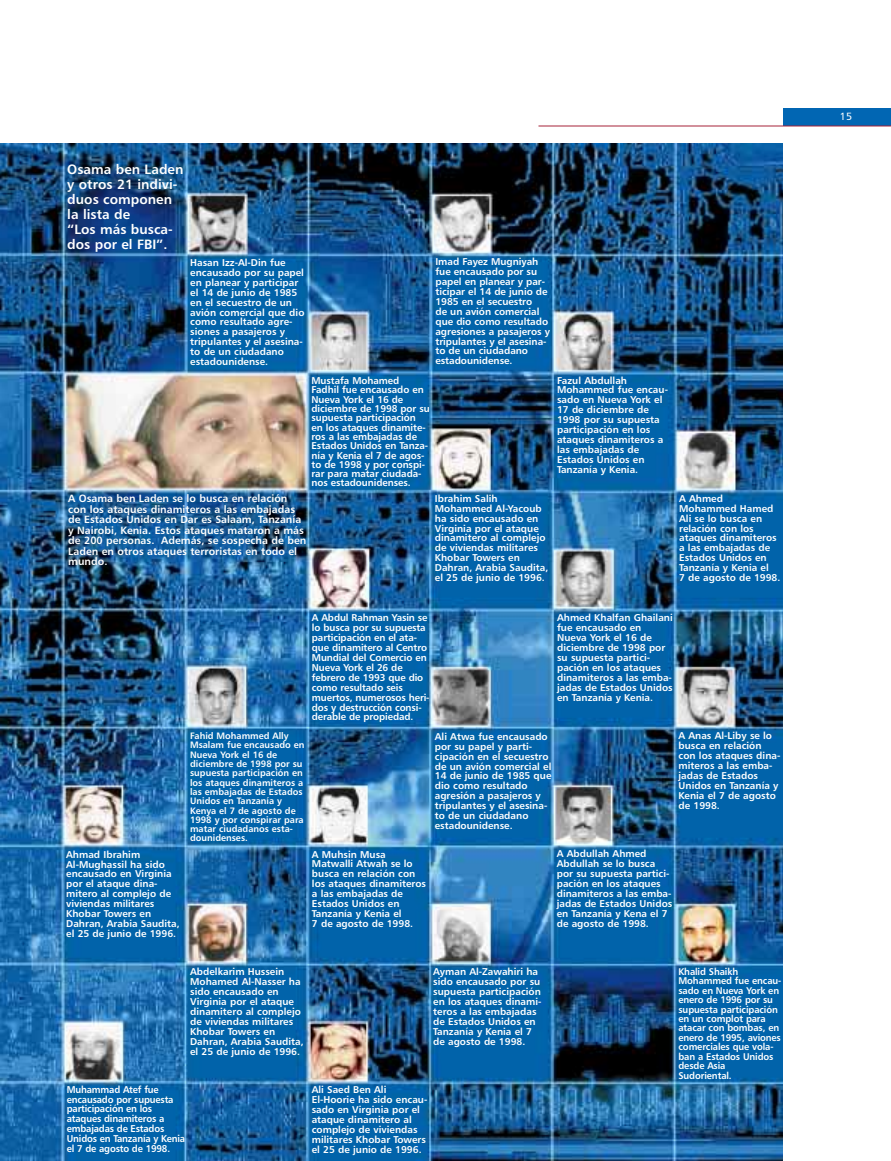
<style>
.page{position:relative;width:891px;height:1161px;background:#fff}
.page>*{position:absolute;margin:0;border:0;box-sizing:border-box;transform-origin:0 0}
.t1{font:13.5px/15px "Humanist 777 BT Bold B";color:#fff}
.t2{font:10.5px/10.5px "Humanist 777 BT Bold B";color:#fff}
.t3{font:10.5px "Humanist 777 BT Roman B";color:#fff}
.t4{font:9.9px/9.9px "Humanist 777 BT Bold B";color:#fff}
.t5{font:9.9px/9.9px "Humanist 777 BT Bold B";letter-spacing:-.02em;color:#fff;scale:.95 1}
.t6{font:9.75px/9.4px "Humanist 777 BT Bold B";letter-spacing:-.01em;color:#fff;scale:.96 1}
.t7{font:9.3px/9.3px "Humanist 777 BT Bold B";color:#fff}
</style>
<div class="page">
<img style="left:1px;top:144px;width:782px;height:1017px">
<div style="left:783px;top:108px;width:108px;height:18px;background:#0166b3"></div>
<hr style="left:538px;top:126px;width:353px;height:1px;background:#a72239">
<h1 class="t1" style="left:67px;top:162px;width:118px">Osama ben Laden y otros 21 indivi&shy;duos componen la lista de<br>“Los más busca&shy;dos por el FBI”.</h1>
<p class="t4" style="left:190px;top:258px;width:116px">Hasan Izz-Al-Din fue encausado por su papel en planear y participar el 14 de junio de 1985 en el secuestro de un avión comercial que dio como resultado agre&shy;siones a pasajeros y tripulantes y el asesina&shy;to de un ciudadano estadounidense.</p>
<p class="t4" style="left:435px;top:258px;width:116px">Imad Fayez Mugniyah fue encausado por su papel en planear y par&shy;ticipar el 14 de junio de<br>1985 en el secuestro<br>de un avión comercial que dio como resultado agresiones a pasajeros y tripulantes y el asesina&shy;to de un ciudadano estadounidense.</p>
<p class="t4" style="left:312px;top:377px;width:120px;line-height:9.3px">Mustafa Mohamed<br>Fadhil fue encausado en<br>Nueva York el 16 de diciembre de 1998 por su supuesta participación<br>en los ataques dinamite&shy;ros a las embajadas de<br>Estados Unidos en Tanza&shy;nía y Kenia el 7 de agos&shy;to de 1998 y por conspi&shy;rar para matar ciudada&shy;nos estadounidenses.</p>
<p class="t2" style="left:68px;top:494px;width:240px">A Osama ben Laden se lo busca en relación con los ataques dinamiteros a las embajadas de Estados Unidos en Dar es Salaam, Tanzanía y Nairobi, Kenia. Estos ataques mataron a más de 200 personas. Además, se sospecha de ben Laden en otros ataques terroristas en todo el mundo.</p>
<p class="t4" style="left:435px;top:494px;width:115px">Ibrahim Salih<br>Mohammed Al-Yacoub ha sido encausado en<br>Virginia por el ataque dinamitero al complejo de viviendas militares<br>Khobar Towers en<br>Dahran, Arabia Saudita, el 25 de junio de 1996.</p>
<p class="t4" style="left:557px;top:376px;width:112px">Fazul Abdullah<br>Mohammed fue encau&shy;sado en Nueva York el<br>17 de diciembre de<br>1998 por su supuesta participación en los ataques dinamiteros a las embajadas de<br>Estados Unidos en<br>Tanzanía y Kenia.</p>
<p class="t4" style="left:679px;top:494px;width:103px">A Ahmed<br>Mohammed Hamed<br>Ali se lo busca en relación con los ataques dinamiteros a las embajadas de<br>Estados Unidos en<br>Tanzanía y Kenia el<br>7 de agosto de 1998.</p>
<p class="t4" style="left:312px;top:614px;width:119px">A Abdul Rahman Yasin se lo busca por su supuesta participación en el ata&shy;que dinamitero al Centro<br>Mundial del Comercio en<br>Nueva York el 26 de febrero de 1993 que dio como resultado seis muertos, numerosos heri&shy;dos y destrucción consi&shy;derable de propiedad.</p>
<p class="t4" style="left:557px;top:614px;width:117px">Ahmed Khalfan Ghailani fue encausado en<br>Nueva York el 16 de diciembre de 1998 por su supuesta partici&shy;pación en los ataques dinamiteros a las emba&shy;jadas de Estados Unidos en Tanzanía y Kenia.</p>
<p class="t4" style="left:66px;top:850px;width:115px">Ahmad Ibrahim<br>Al-Mughassil ha sido encausado en Virginia por el ataque dina&shy;mitero al complejo de viviendas militares<br>Khobar Towers en<br>Dahran, Arabia Saudita, el 25 de junio de 1996.</p>
<p class="t7" style="left:190px;top:732px;width:116px">Fahid Mohammed Ally<br>Msalam fue encausado en<br>Nueva York el 16 de diciembre de 1998 por su supuesta participación en los ataques dinamiteros a las embajadas de Estados<br>Unidos en Tanzanía y<br>Kenya el 7 de agosto de<br>1998 y por conspirar para matar ciudadanos esta&shy;dounidenses.</p>
<p class="t4" style="left:312px;top:850px;width:116px">A Muhsin Musa<br>Matwalli Atwah se lo busca en relación con los ataques dinamiteros a las embajadas de<br>Estados Unidos en<br>Tanzanía y Kenia el<br>7 de agosto de 1998.</p>
<p class="t4" style="left:435px;top:732px;width:118px">Ali Atwa fue encausado por su papel y parti&shy;cipación en el secuestro de un avión comercial el<br>14 de junio de 1985 que dio como resultado agresión a pasajeros y tripulantes y el asesina&shy;to de un ciudadano estadounidense.</p>
<p class="t4" style="left:679px;top:732px;width:103px">A Anas Al-Liby se lo busca en relación con los ataques dina&shy;miteros a las emba&shy;jadas de Estados<br>Unidos en Tanzanía y<br>Kenia el 7 de agosto de 1998.</p>
<p class="t4" style="left:557px;top:850px;width:117px">A Abdullah Ahmed<br>Abdullah se lo busca por su supuesta partici&shy;pación en los ataques dinamiteros a las emba&shy;jadas de Estados Unidos en Tanzanía y Kena el 7 de agosto de 1998.</p>
<p class="t4" style="left:190px;top:968px;width:115px">Abdelkarim Hussein<br>Mohamed Al-Nasser ha sido encausado en<br>Virginia por el ataque dinamitero al complejo de viviendas militares<br>Khobar Towers en<br>Dahran, Arabia Saudita, el 25 de junio de 1996.</p>
<p class="t4" style="left:433px;top:968px;width:110px">Ayman Al-Zawahiri ha sido encausado por su supuesta participación en los ataques dinami&shy;teros a las embajadas de Estados Unidos en<br>Tanzanía y Kenia el 7 de agosto de 1998.</p>
<p class="t6" style="left:678px;top:967px;width:109px">Khalid Shaikh<br>Mohammed fue encau&shy;sado en Nueva York en enero de 1996 por su supuesta participación en un complot para atacar con bombas, en enero de 1995, aviones comerciales que vola&shy;ban a Estados Unidos desde Asia<br>Sudoriental.</p>
<p class="t5" style="left:67px;top:1085px;width:126px">Muhammad Atef fue encausado por supuesta participación en los ataques dinamiteros a embajadas de Estados<br>Unidos en Tanzanía y Kenia el 7 de agosto de 1998.</p>
<p class="t4" style="left:312px;top:1086px;width:117px">Ali Saed Ben Ali<br>El-Hoorie ha sido encau&shy;sado en Virginia por el ataque dinamitero al complejo de viviendas militares Khobar Towers el 25 de junio de 1996.</p>
<p class="t3" style="left:840px;top:112px;width:14px">15</p>
</div>
